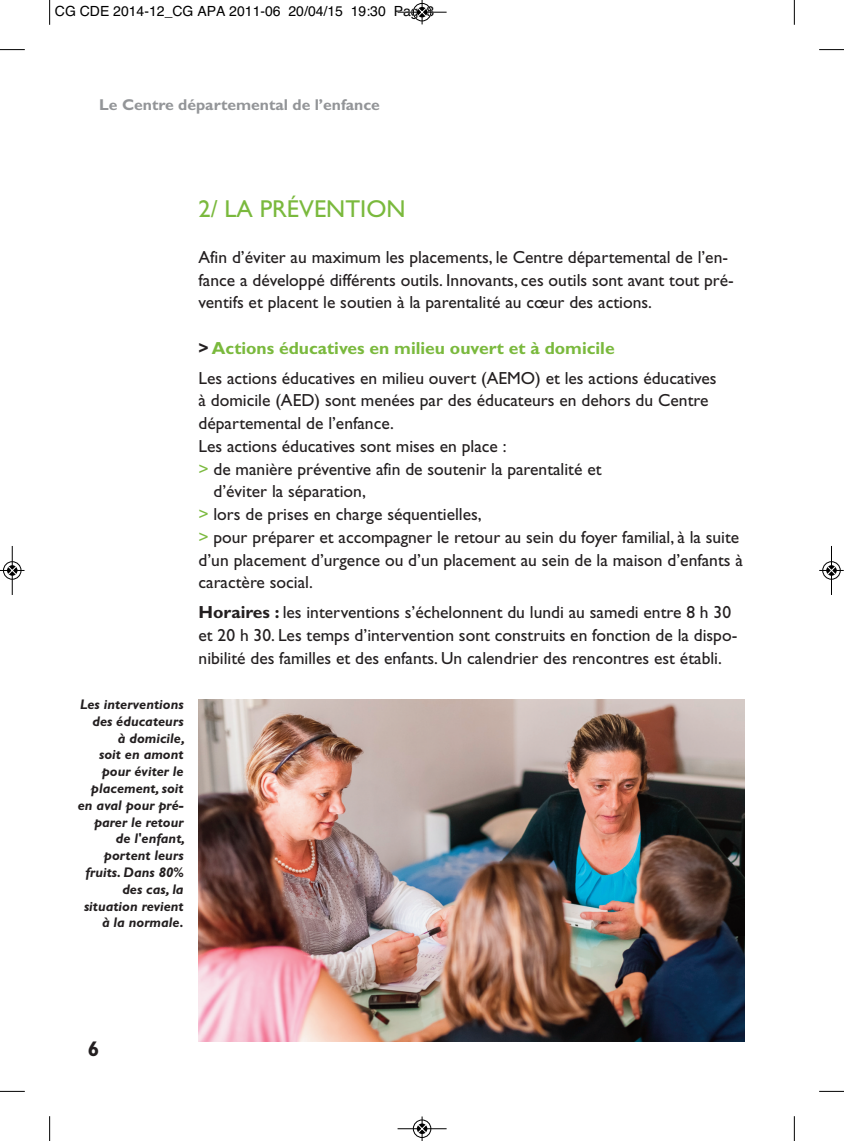
<style>
.page{position:relative;width:844px;height:1141px;background:#fff}
.page>*{position:absolute;margin:0;border:0;box-sizing:border-box;transform-origin:0 0}
.t1{font:24.5px "Gill Sans";color:#7ab93d}
.t2{font:700 21px "Gill Sans";color:#231f20}
.t3{font:17.5px/22.8px "Gill Sans";color:#231f20}
.t4{font:700 15.75px "Gill Sans";color:#939598}
.t5{font:italic 700 14px/16.8px "Gill Sans";color:#231f20;text-align:right}
.t6{font:14px "Helvetica";color:#000}
.s1{font-weight:700}
.s2{font-weight:700;color:#7ab93d}
.s3{color:#7ab93d}
</style>
<div class="page">
<img style="left:198px;top:699px;width:546px;height:343px">
<svg style="left:49px;top:0;width:1px;height:25px"></svg>
<svg style="left:0;top:49px;width:25px;height:1px"></svg>
<svg style="left:793px;top:0;width:1px;height:25px"></svg>
<svg style="left:819px;top:49px;width:24px;height:1px"></svg>
<svg style="left:49px;top:1116px;width:1px;height:25px"></svg>
<svg style="left:0;top:1091px;width:25px;height:1px"></svg>
<svg style="left:793px;top:1116px;width:1px;height:25px"></svg>
<svg style="left:819px;top:1091px;width:24px;height:1px"></svg>
<div style="left:412px;top:3px;width:19px;height:19px;border:1px solid #fff;border-radius:50%"></div>
<hr style="left:397px;top:12px;width:49px;height:1px;background:#000">
<div style="left:413px;top:3px;width:18px;height:18px;border:1px solid #000;border-radius:50%"></div>
<svg style="left:417px;top:0;width:9px;height:24px"></svg>
<div style="left:412px;top:1119px;width:19px;height:19px;border:1px solid #fff;border-radius:50%"></div>
<hr style="left:397px;top:1128px;width:49px;height:1px;background:#000">
<div style="left:413px;top:1120px;width:18px;height:18px;border:1px solid #000;border-radius:50%"></div>
<svg style="left:417px;top:1116px;width:9px;height:25px"></svg>
<div style="left:3px;top:561px;width:19px;height:19px;border:1px solid #fff;border-radius:50%"></div>
<hr style="left:12px;top:546px;width:1px;height:49px;background:#000">
<div style="left:3px;top:561px;width:18px;height:18px;border:1px solid #000;border-radius:50%"></div>
<svg style="left:0;top:566px;width:24px;height:9px"></svg>
<div style="left:821px;top:561px;width:19px;height:19px;border:1px solid #fff;border-radius:50%"></div>
<hr style="left:831px;top:546px;width:1px;height:49px;background:#000">
<div style="left:822px;top:561px;width:18px;height:18px;border:1px solid #000;border-radius:50%"></div>
<svg style="left:819px;top:566px;width:24px;height:9px"></svg>
<p class="t6" style="left:55px;top:3px;width:380px">CG CDE 2014-12_CG APA 2011-06 20/04/15 19:30 Page8</p>
<p class="t4" style="left:99px;top:99px;width:282px">Le Centre départemental de l’enfance</p>
<p class="t5" style="left:78px;top:697px;width:109px">Les interventions des éducateurs<br>à domicile,<br>soit en amont pour éviter le placement, soit en aval pour pré&shy;parer le retour de l'enfant, portent leurs fruits. Dans 80% des cas, la situation revient à la normale.</p>
<h1 class="t1" style="left:198px;top:200px;width:208px">2/ LA PRÉVENTION</h1>
<p class="t3" style="left:198px;top:247px;width:536px">Afin d’éviter au maximum les placements, le Centre départemental de l’en&shy;fance a développé différents outils. Innovants, ces outils sont avant tout pré&shy;ventifs et placent le soutien à la parentalité au cœur des actions.</p>
<p class="t3" style="left:198px;top:335px;width:519px;line-height:29.8px"><span class="s1">&gt;</span> <span class="s2">Actions éducatives en milieu ouvert et à domicile<br></span>Les actions éducatives en milieu ouvert (AEMO) et les actions éducatives</p>
<p class="t3" style="left:198px;top:391px;width:511px">à domicile (AED) sont menées par des éducateurs en dehors du Centre</p>
<p class="t3" style="left:198px;top:413px;width:197px">départemental de l’enfance.</p>
<p class="t3" style="left:198px;top:436px;width:309px">Les actions éducatives sont mises en place :</p>
<p class="t3" style="left:198px;top:459px;width:404px"><span class="s3">&gt;</span> de manière préventive afin de soutenir la parentalité et</p>
<p class="t3" style="left:213px;top:482px;width:154px">d’éviter la séparation,</p>
<p class="t3" style="left:198px;top:504px;width:284px"><span class="s3">&gt;</span> lors de prises en charge séquentielles,</p>
<p class="t3" style="left:198px;top:527px;width:542px"><span class="s3">&gt;</span> pour préparer et accompagner le retour au sein du foyer familial, à la suite</p>
<p class="t3" style="left:198px;top:550px;width:545px">d’un placement d’urgence ou d’un placement au sein de la maison d’enfants à</p>
<p class="t3" style="left:198px;top:573px;width:116px">caractère social.</p>
<p class="t3" style="left:198px;top:602px;width:540px"><span class="s1">Horaires :</span> les interventions s’échelonnent du lundi au samedi entre 8 h 30 et 20 h 30. Les temps d’intervention sont construits en fonction de la dispo&shy;nibilité des familles et des enfants. Un calendrier des rencontres est établi.</p>
<p class="t2" style="left:88px;top:1041px;width:13px">6</p>
</div>
